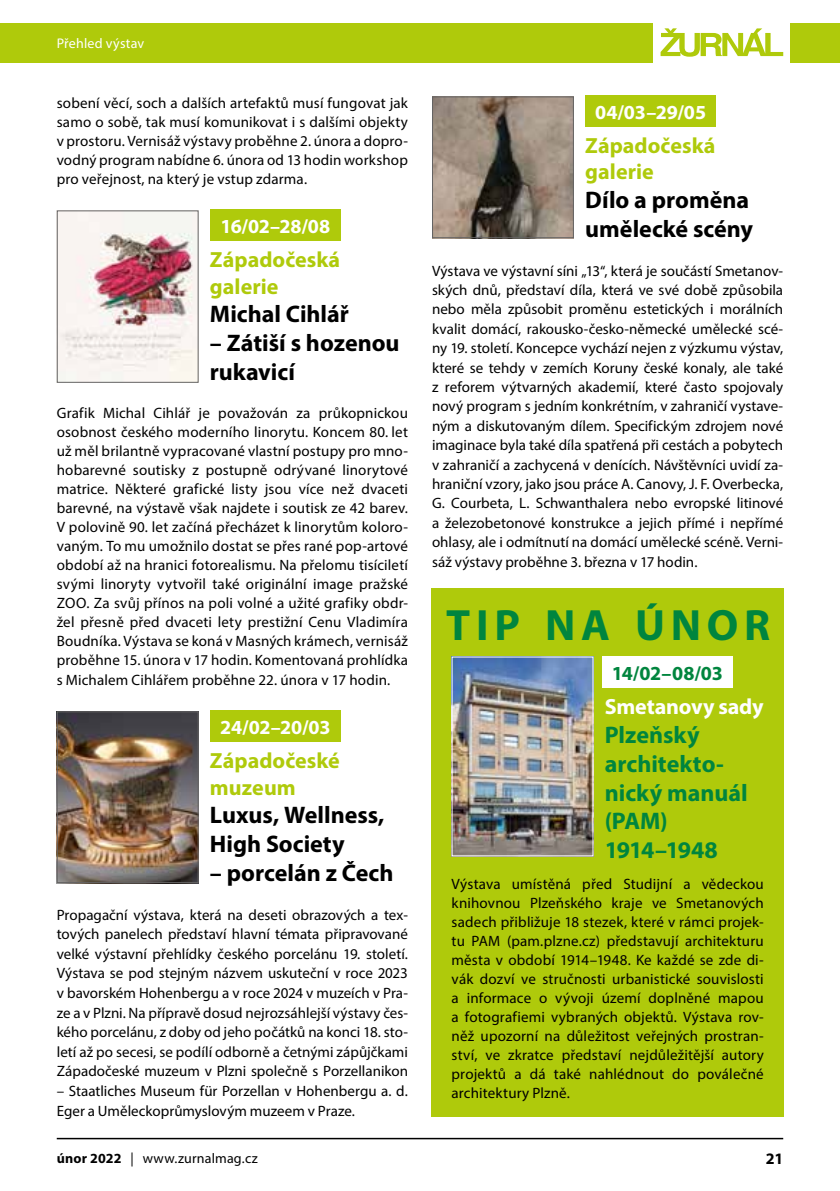
<style>
.page{position:relative;width:840px;height:1191px;background:#fff}
.page>*{position:absolute;margin:0;border:0;box-sizing:border-box;transform-origin:0 0}
.t1{font:700 44px "Myriad Pro";letter-spacing:.13em;color:#00853e}
.t2{font:700 24px/28.8px "Myriad Pro";color:#000}
.t3{font:700 24px/28.8px "Myriad Pro";color:#00853e}
.t4{font:700 22px/26.4px "Myriad Pro";color:#afca0b}
.t5{font:700 22px "Myriad Pro";letter-spacing:-.005em;color:#fff}
.t6{font:700 20px "Myriad Pro";letter-spacing:-.005em;color:#fff}
.t7{font:700 20px "Myriad Pro";letter-spacing:-.01em;color:#00853e}
.t8{font:700 16px "Myriad Pro";color:#000}
.t9{font:15px/19px "Myriad Pro";letter-spacing:.005em;color:#000;text-align:justify}
.t10{font:14px "Myriad Pro";letter-spacing:.015em;color:#000}
.t11{font:14px "Myriad Pro";letter-spacing:.015em;color:#fff}
.s1{font-weight:700}
</style>
<div class="page">
<hr style="left:57px;top:1137px;width:725px;height:2px;background:#000">
<div style="left:0;top:23px;width:652px;height:39px;background:#afca0b"></div>
<div style="left:789px;top:23px;width:50px;height:39px;background:#afca0b"></div>
<svg style="left:660px;top:28px;width:122px;height:29px"></svg>
<div style="left:431px;top:588px;width:351px;height:529px;background:#afca0b"></div>
<div style="left:601px;top:656px;width:130px;height:31px;background:#fff"></div>
<img style="left:453px;top:658px;width:138px;height:196px">
<div style="left:451px;top:656px;width:142px;height:200px;border:1px solid #fff"></div>
<div style="left:210px;top:209px;width:130px;height:32px;background:#afca0b"></div>
<div style="left:210px;top:710px;width:130px;height:31px;background:#afca0b"></div>
<div style="left:585px;top:95px;width:130px;height:32px;background:#afca0b"></div>
<img style="left:59px;top:212px;width:137px;height:169px">
<div style="left:57px;top:210px;width:141px;height:173px;border:1px solid #646363"></div>
<img style="left:59px;top:713px;width:137px;height:168px">
<div style="left:57px;top:711px;width:141px;height:172px;border:1px solid #646363"></div>
<img style="left:434px;top:98px;width:137px;height:138px">
<div style="left:432px;top:96px;width:141px;height:142px;border:1px solid #646363"></div>
<p class="t11" style="left:57px;top:34px;width:89px">Přehled výstav</p>
<p class="t9" style="left:57px;top:93px;width:352px">sobení věcí, soch a dalších artefaktů musí fungovat jak samo o sobě, tak musí komunikovat i s dalšími objekty v prostoru. Vernisáž výstavy proběhne 2. února a dopro&shy;vodný program nabídne 6. února od 13 hodin workshop pro veřejnost, na který je vstup zdarma.</p>
<h3 class="t6" style="left:220px;top:213px;width:111px">16/02–28/08</h3>
<h3 class="t4" style="left:210px;top:246px;width:132px">Západočeská galerie</h3>
<h2 class="t2" style="left:210px;top:299px;width:140px">Michal Cihlář</h2>
<h2 class="t2" style="left:210px;top:328px;width:191px">– Zátiší s hozenou rukavicí</h2>
<p class="t9" style="left:57px;top:403px;width:352px">Grafik Michal Cihlář je považován za průkopnickou osobnost českého moderního linorytu. Koncem 80. let už měl brilantně vypracované vlastní postupy pro mno&shy;hobarevné soutisky z postupně odrývané linorytové matrice. Některé grafické listy jsou více než dvaceti barevné, na výstavě však najdete i soutisk ze 42 barev.<br>V polovině 90. let začíná přecházet k linorytům koloro&shy;vaným. To mu umožnilo dostat se přes rané pop-artové období až na hranici fotorealismu. Na přelomu tisíciletí svými linoryty vytvořil také originální image pražské ZOO. Za svůj přínos na poli volné a užité grafiky obdr&shy;žel přesně před dvaceti lety prestižní Cenu Vladimíra Boudníka. Výstava se koná v Masných krámech, vernisáž proběhne 15. února v 17 hodin. Komentovaná prohlídka s Michalem Cihlářem proběhne 22. února v 17 hodin.</p>
<h3 class="t6" style="left:220px;top:714px;width:112px">24/02–20/03</h3>
<h3 class="t4" style="left:210px;top:746px;width:131px">Západočeské muzeum</h3>
<h2 class="t2" style="left:210px;top:800px;width:176px">Luxus, Wellness,<br>High Society</h2>
<h2 class="t2" style="left:210px;top:857px;width:185px">– porcelán z Čech</h2>
<p class="t9" style="left:57px;top:904px;width:352px;line-height:19.6px">Propagační výstava, která na deseti obrazových a tex&shy;tových panelech představí hlavní témata připravované velké výstavní přehlídky českého porcelánu 19. století.<br>Výstava se pod stejným názvem uskuteční v roce 2023 v bavorském Hohenbergu a v roce 2024 v muzeích v Pra&shy;ze a v Plzni. Na přípravě dosud nejrozsáhlejší výstavy čes&shy;kého porcelánu, z doby od jeho počátků na konci 18. sto&shy;letí až po secesi, se podílí odborně a četnými zápůjčkami Západočeské muzeum v Plzni společně s Porzellanikon</p>
<p class="t9" style="left:57px;top:1081px;width:352px;line-height:19.6px">– Staatliches Museum für Porzellan v Hohenbergu a. d.<br>Eger a Uměleckoprůmyslovým muzeem v Praze.</p>
<h3 class="t6" style="left:594px;top:99px;width:112px">04/03–29/05</h3>
<h3 class="t4" style="left:585px;top:132px;width:132px">Západočeská galerie</h3>
<h2 class="t2" style="left:585px;top:185px;width:169px">Dílo a proměna umělecké scény</h2>
<p class="t9" style="left:432px;top:260px;width:352px">Výstava ve výstavní síni „13“, která je součástí Smetanov&shy;ských dnů, představí díla, která ve své době způsobila nebo měla způsobit proměnu estetických i morálních kvalit domácí, rakousko-česko-německé umělecké scé&shy;ny 19. století. Koncepce vychází nejen z výzkumu výstav, které se tehdy v zemích Koruny české konaly, ale také z reforem výtvarných akademií, které často spojovaly nový program s jedním konkrétním, v zahraničí vystave&shy;ným a diskutovaným dílem. Specifickým zdrojem nové imaginace byla také díla spatřená při cestách a pobytech v zahraničí a zachycená v denících. Návštěvníci uvidí za&shy;hraniční vzory, jako jsou práce A. Canovy, J. F. Overbecka, G. Courbeta, L. Schwanthalera nebo evropské litinové a železobetonové konstrukce a jejich přímé i nepřímé ohlasy, ale i odmítnutí na domácí umělecké scéně. Verni&shy;sáž výstavy proběhne 3. března v 17 hodin.</p>
<h1 class="t1" style="left:446px;top:596px;width:325px">TIP NA ÚNOR</h1>
<h3 class="t7" style="left:611px;top:660px;width:112px">14/02–08/03</h3>
<h3 class="t5" style="left:604px;top:692px;width:160px">Smetanovy sady</h3>
<h2 class="t3" style="left:604px;top:719px;width:144px">Plzeňský architekto&shy;nický manuál (PAM)<br>1914–1948</h2>
<p class="t9" style="left:451px;top:874px;width:313px">Výstava umístěná před Studijní a vědeckou knihovnou Plzeňského kraje ve Smetanových sadech přibližuje 18 stezek, které v rámci projek&shy;tu PAM (pam.plzne.cz) představují architekturu města v období 1914–1948. Ke každé se zde di&shy;vák dozví ve stručnosti urbanistické souvislosti a informace o vývoji území doplněné mapou a fotografiemi vybraných objektů. Výstava rov&shy;něž upozorní na důležitost veřejných prostran&shy;ství, ve zkratce představí nejdůležitější autory projektů a dá také nahlédnout do poválečné architektury Plzně.</p>
<p class="t10" style="left:57px;top:1149px;width:202px"><span class="s1">únor 2022</span> | www.zurnalmag.cz</p>
<p class="t8" style="left:765px;top:1148px;width:19px">21</p>
</div>
